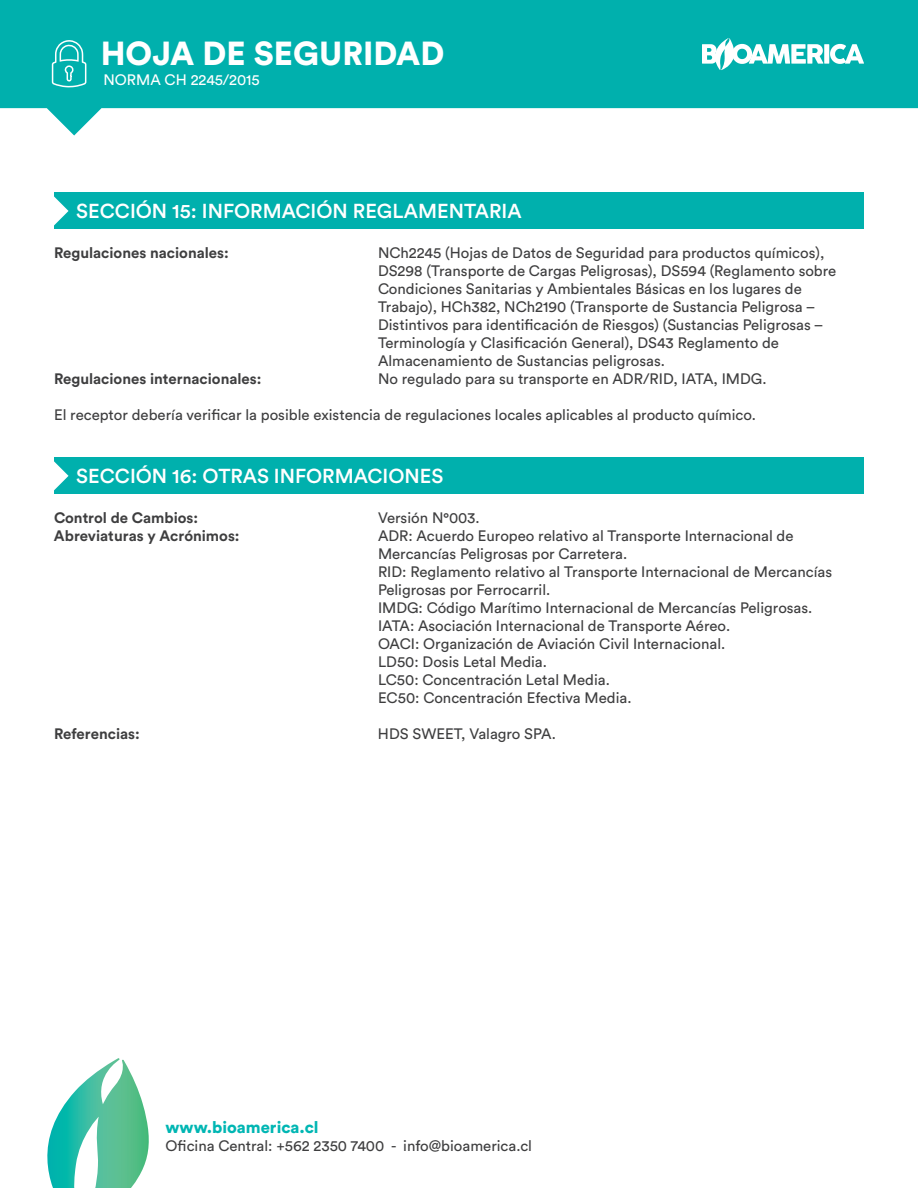
<style>
.page{position:relative;width:918px;height:1188px;background:#fff}
.page>*{position:absolute;margin:0;border:0;box-sizing:border-box;transform-origin:0 0}
.t1{font:900 33px "Circular Std";color:#fff}
.t2{font:500 20.1px "Circular Std";color:#fff}
.t3{font:900 16.5px "Circular Std";color:#00b6b3}
.t4{font:15px/18px "Circular Std";color:#3e3e3f}
.t5{font:700 15px "Circular Std";color:#3e3e3f}
.t6{font:15px "Circular Std";color:#fff}
</style>
<div class="page">
<svg style="left:47px;top:1058px;width:102px;height:130px"></svg>
<svg style="left:0;top:0;width:918px;height:136px;fill:#00b0ad"></svg>
<svg style="left:702px;top:38px;width:162px;height:32px"></svg>
<svg style="left:51px;top:39px;width:36px;height:49px;background:#32bfbd"></svg>
<div style="left:54px;top:458px;width:810px;height:36px;background:#00b0ad"></div>
<svg style="left:54px;top:457px;width:15px;height:34px"></svg>
<div style="left:54px;top:193px;width:810px;height:36px;background:#00b0ad"></div>
<svg style="left:54px;top:192px;width:15px;height:34px"></svg>
<h1 class="t1" style="left:101px;top:31px;width:345px">HOJA DE SEGURIDAD</h1>
<p class="t6" style="left:104px;top:70px;width:158px">NORMA CH 2245/2015</p>
<h2 class="t2" style="left:76px;top:199px;width:447px">SECCIÓN 15: INFORMACIÓN REGLAMENTARIA</h2>
<p class="t5" style="left:54px;top:243px;width:176px">Regulaciones nacionales:</p>
<p class="t4" style="left:378px;top:244px;width:460px">NCh2245 (Hojas de Datos de Seguridad para productos químicos), DS298 (Transporte de Cargas Peligrosas), DS594 (Reglamento sobre Condiciones Sanitarias y Ambientales Básicas en los lugares de Trabajo), HCh382, NCh2190 (Transporte de Sustancia Peligrosa – Distintivos para identificación de Riesgos) (Sustancias Peligrosas – Terminología y Clasificación General), DS43 Reglamento de Almacenamiento de Sustancias peligrosas.</p>
<p class="t5" style="left:54px;top:369px;width:209px">Regulaciones internacionales:</p>
<p class="t4" style="left:378px;top:370px;width:390px">No regulado para su transporte en ADR/RID, IATA, IMDG.</p>
<p class="t4" style="left:54px;top:406px;width:704px">El receptor debería verificar la posible existencia de regulaciones locales aplicables al producto químico.</p>
<h2 class="t2" style="left:76px;top:464px;width:369px">SECCIÓN 16: OTRAS INFORMACIONES</h2>
<p class="t5" style="left:54px;top:508px;width:146px">Control de Cambios:</p>
<p class="t4" style="left:378px;top:509px;width:103px">Versión N°003.</p>
<p class="t5" style="left:54px;top:526px;width:187px">Abreviaturas y Acrónimos:</p>
<p class="t4" style="left:378px;top:527px;width:456px">ADR: Acuerdo Europeo relativo al Transporte Internacional de Mercancías Peligrosas por Carretera.<br>RID: Reglamento relativo al Transporte Internacional de Mercancías Peligrosas por Ferrocarril.<br>IMDG: Código Marítimo Internacional de Mercancías Peligrosas.<br>IATA: Asociación Internacional de Transporte Aéreo.<br>OACI: Organización de Aviación Civil Internacional.<br>LD50: Dosis Letal Media.<br>LC50: Concentración Letal Media.<br>EC50: Concentración Efectiva Media.</p>
<p class="t5" style="left:54px;top:724px;width:87px">Referencias:</p>
<p class="t4" style="left:378px;top:725px;width:179px">HDS SWEET, Valagro SPA.</p>
<p class="t3" style="left:166px;top:1117px;width:155px">www.bioamerica.cl</p>
<p class="t4" style="left:166px;top:1137px;width:368px">Oficina Central: +562 2350 7400 - info@bioamerica.cl</p>
</div>
